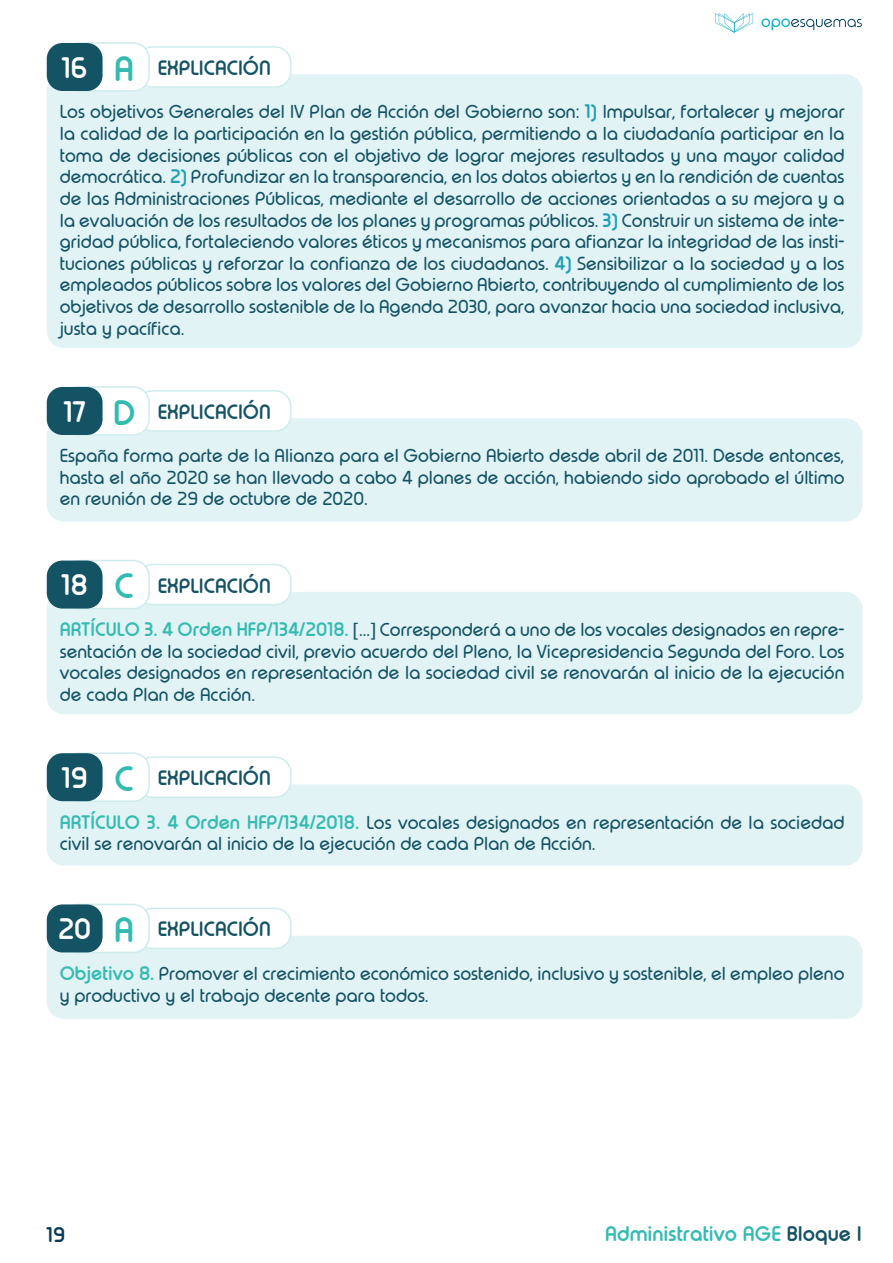
<style>
.page{position:relative;width:893px;height:1263px;background:#fff}
.page>*{position:absolute;margin:0;border:0;box-sizing:border-box;transform-origin:0 0}
.t1{font:700 19.5px "Typo Round";color:#33bbb2}
.t2{font:700 19.5px "Typo Round";color:#043a55}
.t3{font:700 19.2px "Typo Round";color:#145364}
.t4{font:18px/21.6px "Typo Round";color:#135264;text-align:justify}
.s1{font-size:27.3px;color:#fff}
.s2{font-size:32.55px;color:#33bbb1}
.s3{font-weight:700;color:#21a0b3}
.s4{font-weight:700;color:#36bbb1}
.s5{color:#145364}
</style>
<div class="page">
<div style="left:47px;top:74px;width:815px;height:274px;background:#e1f3f4;border-radius:17px"></div>
<div style="left:137px;top:47px;width:154px;height:40px;background:#fff;border-radius:16px"></div>
<div style="left:136px;top:46px;width:156px;height:42px;border:2px solid #d0ebed;border-radius:16px"></div>
<div style="left:63px;top:43px;width:86px;height:48px;background:#fff;border-radius:16px"></div>
<div style="left:62px;top:42px;width:88px;height:50px;border:2px solid #d0ebed;border-radius:16px"></div>
<div style="left:47px;top:43px;width:56px;height:48px;background:#145364;border-radius:16px"></div>
<div style="left:47px;top:418px;width:815px;height:104px;background:#e1f3f4;border-radius:17px"></div>
<div style="left:137px;top:391px;width:154px;height:40px;background:#fff;border-radius:16px"></div>
<div style="left:136px;top:390px;width:156px;height:42px;border:2px solid #d0ebed;border-radius:16px"></div>
<div style="left:63px;top:387px;width:86px;height:48px;background:#fff;border-radius:16px"></div>
<div style="left:62px;top:386px;width:88px;height:50px;border:2px solid #d0ebed;border-radius:16px"></div>
<div style="left:47px;top:387px;width:56px;height:48px;background:#145364;border-radius:16px"></div>
<div style="left:47px;top:592px;width:815px;height:122px;background:#e1f3f4;border-radius:17px"></div>
<div style="left:137px;top:564px;width:154px;height:41px;background:#fff;border-radius:16px"></div>
<div style="left:136px;top:564px;width:156px;height:41px;border:2px solid #d0ebed;border-radius:16px"></div>
<div style="left:63px;top:560px;width:86px;height:48px;background:#fff;border-radius:16px"></div>
<div style="left:62px;top:560px;width:88px;height:49px;border:2px solid #d0ebed;border-radius:16px"></div>
<div style="left:47px;top:560px;width:56px;height:48px;background:#145364;border-radius:16px"></div>
<div style="left:47px;top:784px;width:815px;height:81px;background:#e1f3f4;border-radius:17px"></div>
<div style="left:137px;top:757px;width:154px;height:40px;background:#fff;border-radius:16px"></div>
<div style="left:136px;top:756px;width:156px;height:42px;border:2px solid #d0ebed;border-radius:16px"></div>
<div style="left:63px;top:753px;width:86px;height:48px;background:#fff;border-radius:16px"></div>
<div style="left:62px;top:752px;width:88px;height:50px;border:2px solid #d0ebed;border-radius:16px"></div>
<div style="left:47px;top:753px;width:56px;height:48px;background:#145364;border-radius:16px"></div>
<div style="left:47px;top:936px;width:815px;height:83px;background:#e1f3f4;border-radius:17px"></div>
<div style="left:137px;top:908px;width:154px;height:40px;background:#fff;border-radius:16px"></div>
<div style="left:136px;top:908px;width:156px;height:41px;border:2px solid #d0ebed;border-radius:16px"></div>
<div style="left:63px;top:904px;width:86px;height:48px;background:#fff;border-radius:16px"></div>
<div style="left:62px;top:904px;width:88px;height:49px;border:2px solid #d0ebed;border-radius:16px"></div>
<div style="left:47px;top:904px;width:56px;height:48px;background:#145364;border-radius:16px"></div>
<svg style="left:761px;top:18px;width:101px;height:12px"></svg>
<svg style="left:715px;top:13px;width:38px;height:19px"></svg>
<p class="t3" style="left:62px;top:56px;width:211px"><span class="s1">16</span> <span class="s2">A</span> EXPLICACIÓN</p>
<p class="t4" style="left:60px;top:101px;width:786px">Los objetivos Generales del IV Plan de Acción del Gobierno son: <span class="s3">1)</span> Impulsar, fortalecer y mejorar la calidad de la participación en la gestión pública, permitiendo a la ciudadanía participar en la toma de decisiones públicas con el objetivo de lograr mejores resultados y una mayor calidad democrática. <span class="s3">2)</span> Profundizar en la transparencia, en los datos abiertos y en la rendición de cuentas de las Administraciones Públicas, mediante el desarrollo de acciones orientadas a su mejora y a la evaluación de los resultados de los planes y programas públicos. <span class="s3">3)</span> Construir un sistema de inte&shy;gridad pública, fortaleciendo valores éticos y mecanismos para afianzar la integridad de las insti&shy;tuciones públicas y reforzar la confianza de los ciudadanos. <span class="s3">4)</span> Sensibilizar a la sociedad y a los empleados públicos sobre los valores del Gobierno Abierto, contribuyendo al cumplimiento de los objetivos de desarrollo sostenible de la Agenda 2030, para avanzar hacia una sociedad inclusiva, justa y pacífica.</p>
<p class="t3" style="left:64px;top:400px;width:209px"><span class="s1">17</span> <span class="s2">D</span> EXPLICACIÓN</p>
<p class="t4" style="left:60px;top:445px;width:786px">España forma parte de la Alianza para el Gobierno Abierto desde abril de 2011. Desde entonces, hasta el año 2020 se han llevado a cabo 4 planes de acción, habiendo sido aprobado el último en reunión de 29 de octubre de 2020.</p>
<p class="t3" style="left:62px;top:573px;width:211px"><span class="s1">18</span> <span class="s2">C</span> EXPLICACIÓN</p>
<p class="t4" style="left:60px;top:619px;width:786px"><span class="s4">ARTÍCULO 3. 4 Orden HFP/134/2018.</span> [...] Corresponderá a uno de los vocales designados en repre&shy;sentación de la sociedad civil, previo acuerdo del Pleno, la Vicepresidencia Segunda del Foro. Los vocales designados en representación de la sociedad civil se renovarán al inicio de la ejecución de cada Plan de Acción.</p>
<p class="t3" style="left:62px;top:766px;width:211px"><span class="s1">19</span> <span class="s2">C</span> EXPLICACIÓN</p>
<p class="t4" style="left:60px;top:812px;width:786px"><span class="s4">ARTÍCULO 3. 4 Orden HFP/134/2018.</span> Los vocales designados en representación de la sociedad civil se renovarán al inicio de la ejecución de cada Plan de Acción.</p>
<p class="t3" style="left:58px;top:917px;width:214px"><span class="s1">20</span> <span class="s2">A</span> EXPLICACIÓN</p>
<p class="t4" style="left:60px;top:963px;width:786px"><span class="s4">Objetivo 8.</span> Promover el crecimiento económico sostenido, inclusivo y sostenible, el empleo pleno y productivo y el trabajo decente para todos.</p>
<p class="t2" style="left:47px;top:1222px;width:20px">19</p>
<p class="t1" style="left:605px;top:1221px;width:258px">Administrativo AGE <span class="s5">Bloque I</span></p>
</div>
